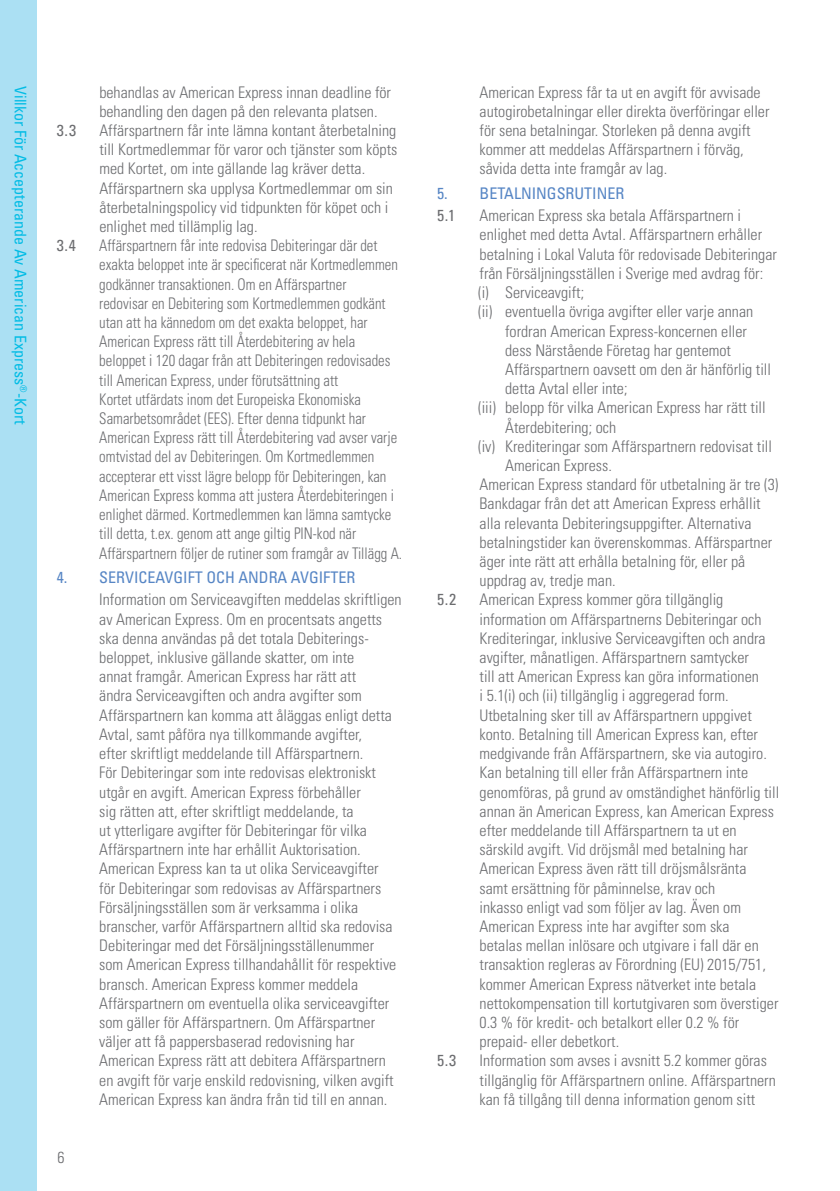
<style>
.page{position:relative;width:840px;height:1191px;background:#fff}
.page>*{position:absolute;margin:0;border:0;box-sizing:border-box;transform-origin:0 0}
.t1{font:300 condensed 16px/19.2px "Univers";color:#6c6d70}
.t2{font:300 condensed 16px/19.2px "Univers";color:#6c6d70;scale:.92 1}
.t3{font:condensed 16px "Univers";color:#5786c5}
.t4{font:condensed 16px "Univers";color:#02bce5}
.t5{font:condensed 16px "Univers";color:#6c6d70}
</style>
<div class="page">
<div style="left:0;top:0;width:36px;height:1191px;background:#abe0f3"></div>
<p class="t4" style="left:31px;top:86px;width:340px;rotate:90deg">Villkor För Accepterande Av American Express<sup>®</sup>-Kort</p>
<p class="t1" style="left:99px;top:82px;width:293px">behandlas av American Express innan deadline för behandling den dagen på den relevanta platsen.</p>
<p class="t5" style="left:57px;top:120px;width:21px">3.3</p>
<p class="t1" style="left:99px;top:120px;width:299px">Affärspartnern får inte lämna kontant återbetalning till Kortmedlemmar för varor och tjänster som köpts med Kortet, om inte gällande lag kräver detta.<br>Affärspartnern ska upplysa Kortmedlemmar om sin återbetalningspolicy vid tidpunkten för köpet och i enlighet med tillämplig lag.</p>
<p class="t5" style="left:57px;top:235px;width:21px">3.4</p>
<p class="t2" style="left:99px;top:236px;width:330px">Affärspartnern får inte redovisa Debiteringar där det exakta beloppet inte är specificerat när Kortmedlemmen godkänner transaktionen. Om en Affärspartner<br>redovisar en Debitering som Kortmedlemmen godkänt utan att ha kännedom om det exakta beloppet, har American Express rätt till Återdebitering av hela beloppet i 120 dagar från att Debiteringen redovisades till American Express, under förutsättning att<br>Kortet utfärdats inom det Europeiska Ekonomiska Samarbetsområdet (EES). Efter denna tidpunkt har American Express rätt till Återdebitering vad avser varje omtvistad del av Debiteringen. Om Kortmedlemmen accepterar ett visst lägre belopp för Debiteringen, kan American Express komma att justera Återdebiteringen i enlighet därmed. Kortmedlemmen kan lämna samtycke till detta, t.ex. genom att ange giltig PIN-kod när Affärspartnern följer de rutiner som framgår av Tillägg A.</p>
<p class="t3" style="left:57px;top:567px;width:300px">4. SERVICEAVGIFT OCH ANDRA AVGIFTER</p>
<p class="t1" style="left:99px;top:590px;width:304px">Information om Serviceavgiften meddelas skriftligen av American Express. Om en procentsats angetts ska denna användas på det totala Debiterings&shy;beloppet, inklusive gällande skatter, om inte<br>annat framgår. American Express har rätt att<br>ändra Serviceavgiften och andra avgifter som Affärspartnern kan komma att åläggas enligt detta Avtal, samt påföra nya tillkommande avgifter,<br>efter skriftligt meddelande till Affärspartnern.<br>För Debiteringar som inte redovisas elektroniskt utgår en avgift. American Express förbehåller<br>sig rätten att, efter skriftligt meddelande, ta<br>ut ytterligare avgifter för Debiteringar för vilka Affärspartnern inte har erhållit Auktorisation.<br>American Express kan ta ut olika Serviceavgifter<br>för Debiteringar som redovisas av Affärspartners Försäljningsställen som är verksamma i olika branscher, varför Affärspartnern alltid ska redovisa Debiteringar med det Försäljningsställenummer som American Express tillhandahållit för respektive bransch. American Express kommer meddela Affärspartnern om eventuella olika serviceavgifter som gäller för Affärspartnern. Om Affärspartner väljer att få pappersbaserad redovisning har American Express rätt att debitera Affärspartnern en avgift för varje enskild redovisning, vilken avgift American Express kan ändra från tid till en annan.</p>
<p class="t1" style="left:58px;top:1147px;width:9px">6</p>
<p class="t1" style="left:479px;top:82px;width:291px">American Express får ta ut en avgift för avvisade autogirobetalningar eller direkta överföringar eller för sena betalningar. Storleken på denna avgift kommer att meddelas Affärspartnern i förväg, såvida detta inte framgår av lag.</p>
<p class="t3" style="left:437px;top:183px;width:189px">5. BETALNINGSRUTINER</p>
<p class="t5" style="left:437px;top:205px;width:20px">5.1</p>
<p class="t1" style="left:479px;top:206px;width:263px">American Express ska betala Affärspartnern i</p>
<p class="t1" style="left:479px;top:225px;width:284px">enlighet med detta Avtal. Affärspartnern erhåller</p>
<p class="t1" style="left:479px;top:244px;width:299px">betalning i Lokal Valuta för redovisade Debiteringar</p>
<p class="t1" style="left:479px;top:263px;width:285px">från Försäljningsställen i Sverige med avdrag för:</p>
<p class="t1" style="left:478px;top:283px;width:108px">(i) Serviceavgift;</p>
<p class="t1" style="left:478px;top:302px;width:276px">(ii) eventuella övriga avgifter eller varje annan</p>
<p class="t1" style="left:505px;top:321px;width:243px">fordran American Express-koncernen eller</p>
<p class="t1" style="left:505px;top:340px;width:227px">dess Närstående Företag har gentemot</p>
<p class="t1" style="left:505px;top:359px;width:267px">Affärspartnern oavsett om den är hänförlig till</p>
<p class="t1" style="left:505px;top:379px;width:124px">detta Avtal eller inte;</p>
<p class="t1" style="left:478px;top:398px;width:289px">(iii) belopp för vilka American Express har rätt till</p>
<p class="t1" style="left:505px;top:417px;width:113px">Återdebitering; och</p>
<p class="t1" style="left:478px;top:436px;width:295px">(iv) Krediteringar som Affärspartnern redovisat till</p>
<p class="t1" style="left:505px;top:455px;width:108px">American Express.</p>
<p class="t1" style="left:479px;top:475px;width:300px">American Express standard för utbetalning är tre (3)</p>
<p class="t1" style="left:479px;top:494px;width:282px">Bankdagar från det att American Express erhållit</p>
<p class="t1" style="left:479px;top:513px;width:273px">alla relevanta Debiteringsuppgifter. Alternativa</p>
<p class="t1" style="left:479px;top:532px;width:294px">betalningstider kan överenskommas. Affärspartner</p>
<p class="t1" style="left:479px;top:551px;width:267px">äger inte rätt att erhålla betalning för, eller på</p>
<p class="t1" style="left:479px;top:571px;width:138px">uppdrag av, tredje man.</p>
<p class="t5" style="left:437px;top:589px;width:21px">5.2</p>
<p class="t1" style="left:479px;top:590px;width:301px">American Express kommer göra tillgänglig information om Affärspartnerns Debiteringar och Krediteringar, inklusive Serviceavgiften och andra avgifter, månatligen. Affärspartnern samtycker<br>till att American Express kan göra informationen<br>i 5.1(i) och (ii) tillgänglig i aggregerad form.<br>Utbetalning sker till av Affärspartnern uppgivet konto. Betalning till American Express kan, efter medgivande från Affärspartnern, ske via autogiro.<br>Kan betalning till eller från Affärspartnern inte genomföras, på grund av omständighet hänförlig till annan än American Express, kan American Express efter meddelande till Affärspartnern ta ut en särskild avgift. Vid dröjsmål med betalning har American Express även rätt till dröjsmålsränta<br>samt ersättning för påminnelse, krav och<br>inkasso enligt vad som följer av lag. Även om American Express inte har avgifter som ska<br>betalas mellan inlösare och utgivare i fall där en transaktion regleras av Förordning (EU) 2015/751, kommer American Express nätverket inte betala nettokompensation till kortutgivaren som överstiger 0.3 % för kredit- och betalkort eller 0.2 % för prepaid- eller debetkort.</p>
<p class="t5" style="left:437px;top:1050px;width:21px">5.3</p>
<p class="t1" style="left:479px;top:1051px;width:297px">Information som avses i avsnitt 5.2 kommer göras tillgänglig för Affärspartnern online. Affärspartnern kan få tillgång till denna information genom sitt</p>
</div>
